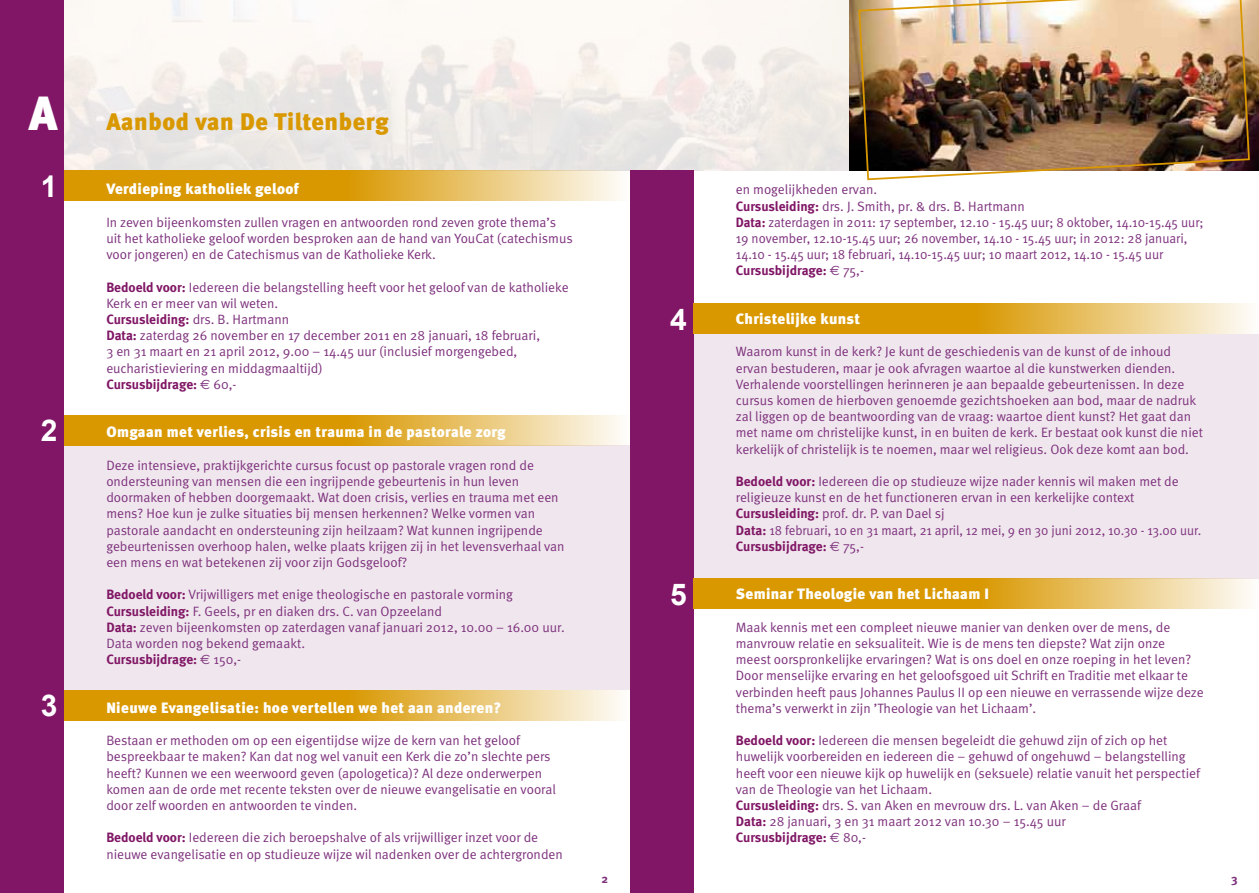
<style>
.page{position:relative;width:1259px;height:893px;background:#fff}
.page>*{position:absolute;margin:0;border:0;box-sizing:border-box;transform-origin:0 0}
.t1{font:900 48px "Meta";color:#fff}
.t2{font:700 30px "Arial";color:#fff}
.t3{font:900 24px "Meta";letter-spacing:.025em;color:#d99800}
.t4{font:900 15px "Meta";letter-spacing:.025em;color:#fff}
.t5{font:13.5px/16.2px "Meta Normal";color:#7e327d}
.t6{font:700 13.5px "Meta";letter-spacing:-.005em;color:#801665}
.t7{font:700 12px "Meta";color:#7e327d}
.s1{font-family:"Meta";font-weight:700;color:#801665}
.s2{font-family:"Meta Normal";font-weight:400;color:#7e327d}
.s3{font-family:"Euro Sans";font-weight:400;color:#7e327d}
</style>
<div class="page">
<img style="left:64px;top:0;width:786px;height:170px">
<img style="left:850px;top:0;width:409px;height:170px">
<div style="left:64px;top:445px;width:565px;height:245px;background:#f0e7ee"></div>
<div style="left:693px;top:334px;width:566px;height:244px;background:#f0e7ee"></div>
<div style="left:0;top:170px;width:64px;height:723px;background:#801665"></div>
<div style="left:630px;top:170px;width:63px;height:723px;background:#801665"></div>
<svg style="left:64px;top:170px;width:565px;height:31px;background:#e1b13e"></svg>
<div style="left:0;top:0;width:64px;height:180px;background:#801665"></div>
<svg style="left:64px;top:415px;width:556px;height:30px;background:#e1af3b"></svg>
<svg style="left:64px;top:690px;width:556px;height:30px;background:#e1af3b"></svg>
<svg style="left:693px;top:303px;width:556px;height:31px;background:#e1af3b"></svg>
<svg style="left:693px;top:578px;width:566px;height:31px;background:#e1b03e"></svg>
<img style="left:857px;top:0;width:393px;height:181px">
<h1 class="t1" style="left:29px;top:85px;width:30px">A</h1>
<h2 class="t2" style="left:41px;top:166px;width:18px">1</h2>
<h2 class="t2" style="left:41px;top:411px;width:18px">2</h2>
<h2 class="t2" style="left:41px;top:686px;width:18px">3</h2>
<h3 class="t3" style="left:106px;top:107px;width:284px">Aanbod van De Tiltenberg</h3>
<p class="t4" style="left:106px;top:180px;width:194px">Verdieping katholiek geloof</p>
<p class="t5" style="left:106px;top:214px;width:468px">In zeven bijeenkomsten zullen vragen en antwoorden rond zeven grote thema’s uit het katholieke geloof worden besproken aan de hand van YouCat (catechismus voor jongeren) en de Catechismus van de Katholieke Kerk.</p>
<p class="t5" style="left:106px;top:279px;width:464px"><span class="s1">Bedoeld voor:</span> Iedereen die belangstelling heeft voor het geloof van de katholieke<br>Kerk en er meer van wil weten.</p>
<p class="t6" style="left:106px;top:311px;width:184px">Cursusleiding: <span class="s2">drs. B. Hartmann</span></p>
<p class="t5" style="left:106px;top:327px;width:435px"><span class="s1">Data:</span> zaterdag 26 november en 17 december 2011 en 28 januari, 18 februari,<br>3 en 31 maart en 21 april 2012, 9.00 – 14.45 uur (inclusief morgengebed, eucharistieviering en middagmaaltijd)</p>
<p class="t6" style="left:106px;top:376px;width:132px">Cursusbijdrage: <span class="s3">E</span> <span class="s2">60,-</span></p>
<p class="t4" style="left:106px;top:423px;width:401px">Omgaan met verlies, crisis en trauma in de pastorale zorg</p>
<p class="t5" style="left:106px;top:457px;width:460px">Deze intensieve, praktijkgerichte cursus focust op pastorale vragen rond de ondersteuning van mensen die een ingrijpende gebeurtenis in hun leven doormaken of hebben doorgemaakt. Wat doen crisis, verlies en trauma met een mens? Hoe kun je zulke situaties bij mensen herkennen? Welke vormen van pastorale aandacht en ondersteuning zijn heilzaam? Wat kunnen ingrijpende gebeurtenissen overhoop halen, welke plaats krijgen zij in het levensverhaal van een mens en wat betekenen zij voor zijn Godsgeloof?</p>
<p class="t5" style="left:106px;top:586px;width:460px"><span class="s1">Bedoeld voor:</span> Vrijwilligers met enige theologische en pastorale vorming <span class="s1">Cursusleiding:</span> F. Geels, pr en diaken drs. C. van Opzeeland<br><span class="s1">Data:</span> zeven bijeenkomsten op zaterdagen vanaf januari 2012, 10.00 – 16.00 uur.<br>Data worden nog bekend gemaakt.</p>
<p class="t6" style="left:106px;top:651px;width:136px">Cursusbijdrage: <span class="s3">E</span> <span class="s2">150,-</span></p>
<p class="t4" style="left:106px;top:699px;width:396px">Nieuwe Evangelisatie: hoe vertellen we het aan anderen?</p>
<p class="t5" style="left:106px;top:732px;width:451px">Bestaan er methoden om op een eigentijdse wijze de kern van het geloof bespreekbaar te maken? Kan dat nog wel vanuit een Kerk die zo’n slechte pers heeft? Kunnen we een weerwoord geven (apologetica)? Al deze onderwerpen komen aan de orde met recente teksten over de nieuwe evangelisatie en vooral door zelf woorden en antwoorden te vinden.</p>
<p class="t5" style="left:106px;top:829px;width:458px"><span class="s1">Bedoeld voor:</span> Iedereen die zich beroepshalve of als vrijwilliger inzet voor de nieuwe evangelisatie en op studieuze wijze wil nadenken over de achtergronden</p>
<h2 class="t2" style="left:670px;top:299px;width:18px">4</h2>
<h2 class="t2" style="left:670px;top:574px;width:18px">5</h2>
<p class="t5" style="left:736px;top:181px;width:469px">en mogelijkheden ervan.<br><span class="s1">Cursusleiding:</span> drs. J. Smith, pr. &amp; drs. B. Hartmann<br><span class="s1">Data:</span> zaterdagen in 2011: 17 september, 12.10 - 15.45 uur; 8 oktober, 14.10-15.45 uur; 19 november, 12.10-15.45 uur; 26 november, 14.10 - 15.45 uur; in 2012: 28 januari, 14.10 - 15.45 uur; 18 februari, 14.10-15.45 uur; 10 maart 2012, 14.10 - 15.45 uur</p>
<p class="t6" style="left:736px;top:263px;width:130px">Cursusbijdrage: <span class="s3">E</span> <span class="s2">75,-</span></p>
<p class="t4" style="left:736px;top:310px;width:126px">Christelijke kunst</p>
<p class="t5" style="left:736px;top:343px;width:468px">Waarom kunst in de kerk? Je kunt de geschiedenis van de kunst of de inhoud ervan bestuderen, maar je ook afvragen waartoe al die kunstwerken dienden.<br>Verhalende voorstellingen herinneren je aan bepaalde gebeurtenissen. In deze cursus komen de hierboven genoemde gezichtshoeken aan bod, maar de nadruk zal liggen op de beantwoording van de vraag: waartoe dient kunst? Het gaat dan met name om christelijke kunst, in en buiten de kerk. Er bestaat ook kunst die niet kerkelijk of christelijk is te noemen, maar wel religieus. Ook deze komt aan bod.</p>
<p class="t5" style="left:736px;top:473px;width:467px"><span class="s1">Bedoeld voor:</span> Iedereen die op studieuze wijze nader kennis wil maken met de religieuze kunst en de het functioneren ervan in een kerkelijke context <span class="s1">Cursusleiding:</span> prof. dr. P. van Dael sj<br><span class="s1">Data:</span> 18 februari, 10 en 31 maart, 21 april, 12 mei, 9 en 30 juni 2012, 10.30 - 13.00 uur.</p>
<p class="t6" style="left:736px;top:538px;width:130px">Cursusbijdrage: <span class="s3">E</span> <span class="s2">75,-</span></p>
<p class="t4" style="left:736px;top:585px;width:255px">Seminar Theologie van het Lichaam I</p>
<p class="t5" style="left:736px;top:619px;width:469px">Maak kennis met een compleet nieuwe manier van denken over de mens, de manvrouw relatie en seksualiteit. Wie is de mens ten diepste? Wat zijn onze<br>meest oorspronkelijke ervaringen? Wat is ons doel en onze roeping in het leven?<br>Door menselijke ervaring en het geloofsgoed uit Schrift en Traditie met elkaar te verbinden heeft paus Johannes Paulus II op een nieuwe en verrassende wijze deze thema’s verwerkt in zijn ’Theologie van het Lichaam’.</p>
<p class="t5" style="left:736px;top:732px;width:466px"><span class="s1">Bedoeld voor:</span> Iedereen die mensen begeleidt die gehuwd zijn of zich op het huwelijk voorbereiden en iedereen die – gehuwd of ongehuwd – belangstelling heeft voor een nieuwe kijk op huwelijk en (seksuele) relatie vanuit het perspectief van de Theologie van het Lichaam.<br><span class="s1">Cursusleiding:</span> drs. S. van Aken en mevrouw drs. L. van Aken – de Graaf<br><span class="s1">Data:</span> 28 januari, 3 en 31 maart 2012 van 10.30 – 15.45 uur</p>
<p class="t6" style="left:736px;top:830px;width:132px">Cursusbijdrage: <span class="s3">E</span> <span class="s2">80,-</span></p>
<p class="t7" style="left:601px;top:872px;width:8px">2</p>
<p class="t7" style="left:1231px;top:872px;width:8px">3</p>
</div>
